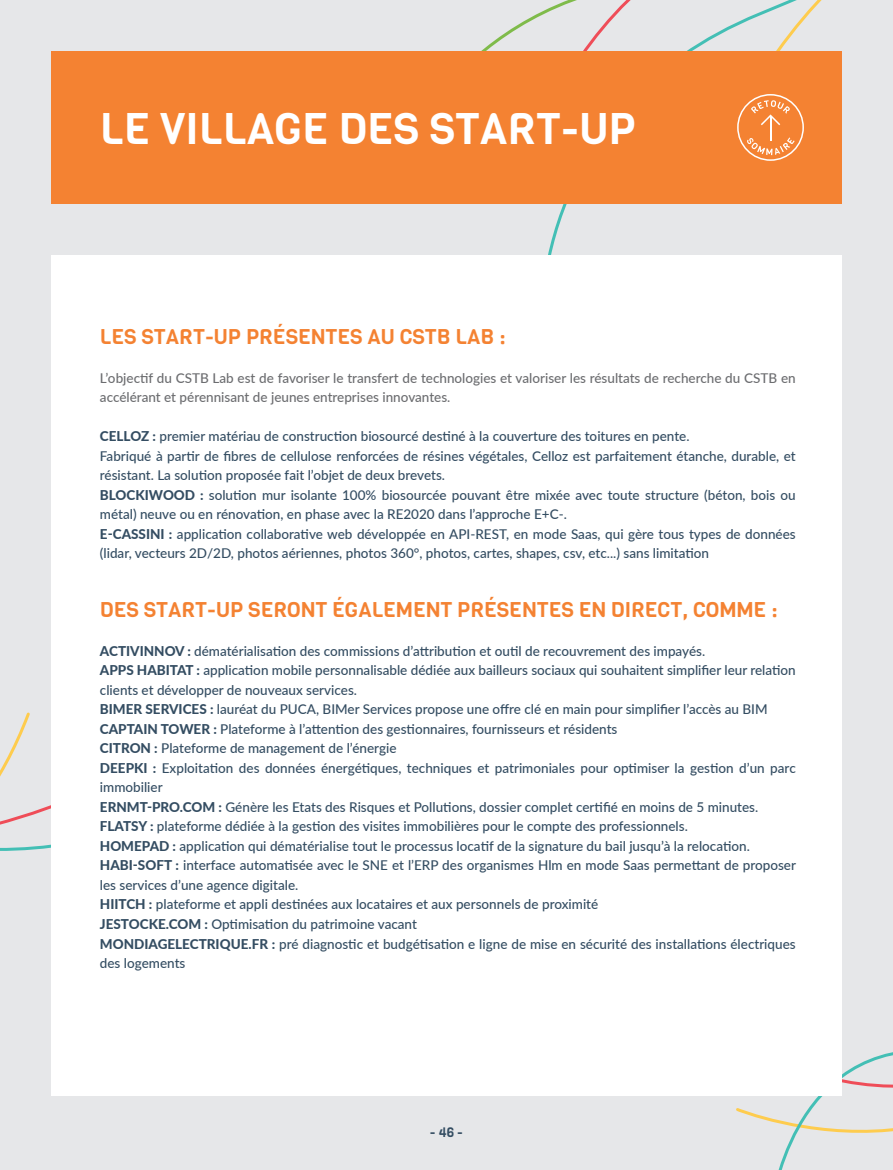
<style>
.page{position:relative;width:893px;height:1170px;background:#fff}
.page>*{position:absolute;margin:0;border:0;box-sizing:border-box;transform-origin:0 0}
.t1{font:43.5px "Viga";color:#fff}
.t2{font:21px "Viga";color:#f48232}
.t3{font:500 13.5px/19.5px "Lato";color:#344d62}
.t4{font:500 13.5px/19.5px "Lato";color:#6c6d70}
.t5{font:13.5px "Viga";color:#344d62}
.s1{font-weight:800}
</style>
<div class="page">
<div style="left:0;top:0;width:893px;height:1169px;background:#e6e7e9"></div>
<svg style="left:0;top:712px;width:51px;height:139px"></svg>
<svg style="left:734px;top:1052px;width:159px;height:117px"></svg>
<svg style="left:520px;top:0;width:322px;height:206px"></svg>
<div style="left:51px;top:254px;width:791px;height:841px;background:#fff"></div>
<div style="left:51px;top:51px;width:791px;height:152px;background:#f48232"></div>
<svg style="left:737px;top:94px;width:67px;height:67px"></svg>
<h1 class="t1" style="left:100px;top:99px;width:537px">LE VILLAGE DES START-UP</h1>
<h2 class="t2" style="left:100px;top:322px;width:407px">LES START-UP PRÉSENTES AU CSTB LAB :</h2>
<p class="t4" style="left:100px;top:367px;width:697px">L’objectif du CSTB Lab est de favoriser le transfert de technologies et valoriser les résultats de recherche du CSTB en accélérant et pérennisant de jeunes entreprises innovantes.</p>
<p class="t3" style="left:100px;top:426px;width:697px"><span class="s1">CELLOZ :</span> premier matériau de construction biosourcé destiné à la couverture des toitures en pente.<br>Fabriqué à partir de fibres de cellulose renforcées de résines végétales, Celloz est parfaitement étanche, durable, et résistant. La solution proposée fait l’objet de deux brevets.<br><span class="s1">BLOCKIWOOD :</span> solution mur isolante 100% biosourcée pouvant être mixée avec toute structure (béton, bois ou métal) neuve ou en rénovation, en phase avec la RE2020 dans l’approche E+C-.<br><span class="s1">E-CASSINI :</span> application collaborative web développée en API-REST, en mode Saas, qui gère tous types de données (lidar, vecteurs 2D/2D, photos aériennes, photos 360°, photos, cartes, shapes, csv, etc...) sans limitation</p>
<h2 class="t2" style="left:100px;top:595px;width:679px">DES START-UP SERONT ÉGALEMENT PRÉSENTES EN DIRECT, COMME :</h2>
<p class="t3" style="left:100px;top:640px;width:698px"><span class="s1">ACTIVINNOV :</span> dématérialisation des commissions d’attribution et outil de recouvrement des impayés.<br><span class="s1">APPS HABITAT :</span> application mobile personnalisable dédiée aux bailleurs sociaux qui souhaitent simplifier leur relation clients et développer de nouveaux services.<br><span class="s1">BIMER SERVICES :</span> lauréat du PUCA, BIMer Services propose une offre clé en main pour simplifier l’accès au BIM <span class="s1">CAPTAIN TOWER :</span> Plateforme à l’attention des gestionnaires, fournisseurs et résidents<br><span class="s1">CITRON :</span> Plateforme de management de l’énergie<br><span class="s1">DEEPKI :</span> Exploitation des données énergétiques, techniques et patrimoniales pour optimiser la gestion d’un parc immobilier<br><span class="s1">ERNMT-PRO.COM :</span> Génère les Etats des Risques et Pollutions, dossier complet certifié en moins de 5 minutes.<br><span class="s1">FLATSY :</span> plateforme dédiée à la gestion des visites immobilières pour le compte des professionnels.<br><span class="s1">HOMEPAD :</span> application qui dématérialise tout le processus locatif de la signature du bail jusqu’à la relocation.<br><span class="s1">HABI-SOFT :</span> interface automatisée avec le SNE et l’ERP des organismes Hlm en mode Saas permettant de proposer les services d’une agence digitale.<br><span class="s1">HIITCH :</span> plateforme et appli destinées aux locataires et aux personnels de proximité<br><span class="s1">JESTOCKE.COM :</span> Optimisation du patrimoine vacant<br><span class="s1">MONDIAGELECTRIQUE.FR :</span> pré diagnostic et budgétisation e ligne de mise en sécurité des installations électriques des logements</p>
<p class="t5" style="left:430px;top:1123px;width:35px">- 46 -</p>
</div>
